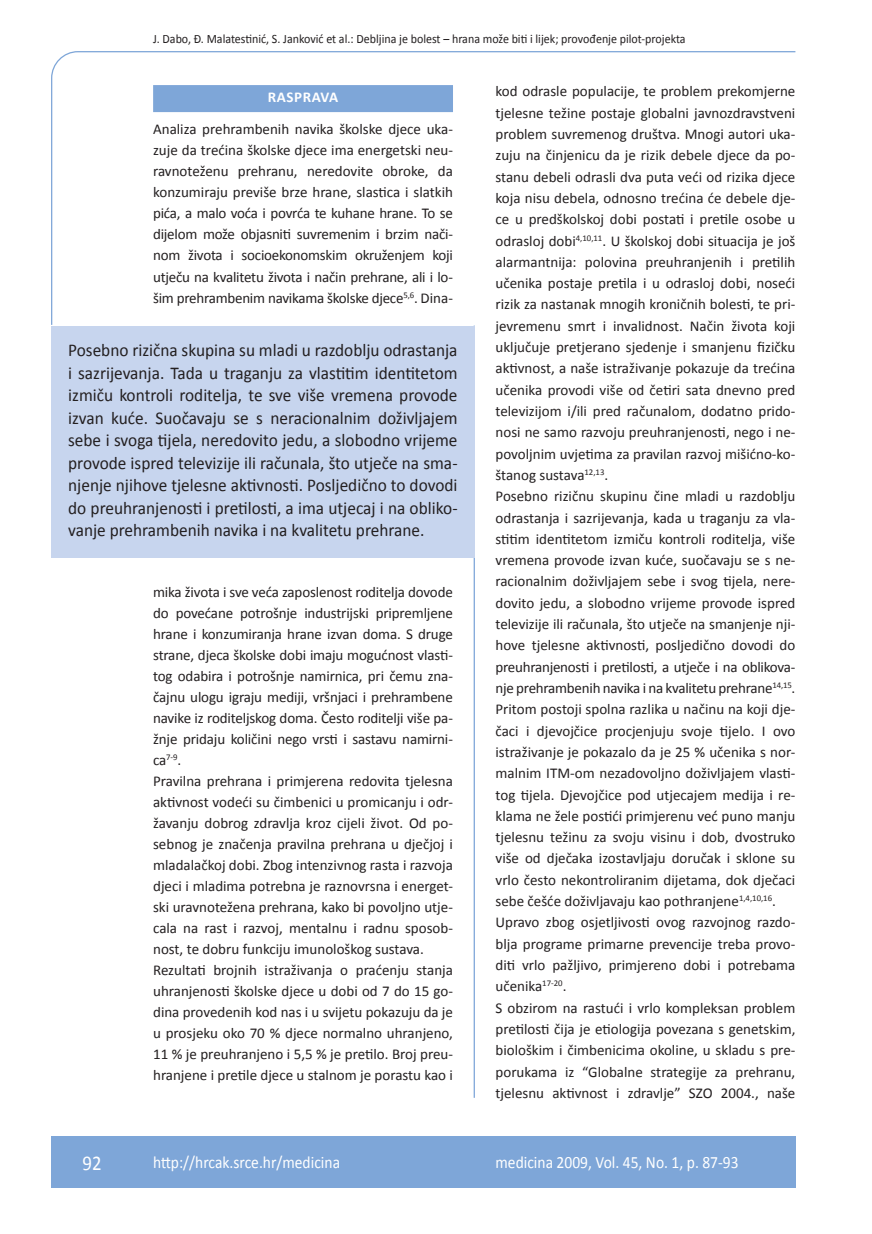
<style>
.page{position:relative;width:872px;height:1234px;background:#fff}
.page>*{position:absolute;margin:0;border:0;box-sizing:border-box;transform-origin:0 0}
.t1{font:21px "Calibri";color:#fff;scale:.9 1}
.anterfile{font:18px/22.5px "Calibri";color:#231f20;text-align:justify;scale:.96 1}
.t2{font:17.25px "Calibri";color:#fff;scale:.9 1}
.osnovni_tekst{font:15px/21.3px "Calibri";color:#231f20;text-align:justify}
.naslov_ruler{font:700 15px "Calibri";letter-spacing:.04em;color:#fff}
.glava{font:12.75px "Calibri";color:#231f20;scale:.94 1}
</style>
<div class="page">
<svg style="left:51px;top:51px;width:745px;height:274px"></svg>
<hr style="left:473px;top:325px;width:2px;height:772px;background:#7ea6d8">
<div style="left:51px;top:1135px;width:744px;height:51px;background:#7ea6d8"></div>
<div style="left:153px;top:85px;width:300px;height:27px;background:#7ea6d8"></div>
<div style="left:51px;top:325px;width:424px;height:232px;background:#c7d5ee"></div>
<p class="glava" style="left:153px;top:30px;width:568px">J. Dabo, Đ. Malatestinić, S. Janković et al.: Debljina je bolest – hrana može biti i lijek; provođenje pilot-projekta</p>
<p class="naslov_ruler" style="left:268px;top:88px;width:72px">RASPRAVA</p>
<p class="osnovni_tekst" style="left:153px;top:118px;width:301px">Analiza prehrambenih navika školske djece uka&shy;zuje da trećina školske djece ima energetski neu&shy;ravnoteženu prehranu, neredovite obroke, da konzumiraju previše brze hrane, slastica i slatkih pića, a malo voća i povrća te kuhane hrane. To se dijelom može objasniti suvremenim i brzim nači&shy;nom života i socioekonomskim okruženjem koji utječu na kvalitetu života i način prehrane, ali i lo&shy;šim prehrambenim navikama školske djece<sup>5,6</sup>. Dina-</p>
<p class="anterfile" style="left:68px;top:338px;width:407px">Posebno rizična skupina su mladi u razdoblju odrastanja i sazrijevanja. Tada u traganju za vlastitim identitetom izmiču kontroli roditelja, te sve više vremena provode izvan kuće. Suočavaju se s neracionalnim doživljajem sebe i svoga tijela, neredovito jedu, a slobodno vrijeme provode ispred televizije ili računala, što utječe na sma&shy;njenje njihove tjelesne aktivnosti. Posljedično to dovodi do preuhranjenosti i pretilosti, a ima utjecaj i na obliko&shy;vanje prehrambenih navika i na kvalitetu prehrane.</p>
<p class="osnovni_tekst" style="left:153px;top:580px;width:301px">mika života i sve veća zaposlenost roditelja dovode do povećane potrošnje industrijski pripremljene hrane i konzumiranja hrane izvan doma. S druge strane, djeca školske dobi imaju mogućnost vlasti&shy;tog odabira i potrošnje namirnica, pri čemu zna&shy;čajnu ulogu igraju mediji, vršnjaci i prehrambene navike iz roditeljskog doma. Često roditelji više pa&shy;žnje pridaju količini nego vrsti i sastavu namirni&shy;ca<sup>7-9</sup>.</p>
<p class="osnovni_tekst" style="left:153px;top:769px;width:301px">Pravilna prehrana i primjerena redovita tjelesna aktivnost vodeći su čimbenici u promicanju i odr&shy;žavanju dobrog zdravlja kroz cijeli život. Od po&shy;sebnog je značenja pravilna prehrana u dječjoj i mladalačkoj dobi. Zbog intenzivnog rasta i razvoja djeci i mladima potrebna je raznovrsna i energet&shy;ski uravnotežena prehrana, kako bi povoljno utje&shy;cala na rast i razvoj, mentalnu i radnu sposob&shy;nost, te dobru funkciju imunološkog sustava.</p>
<p class="osnovni_tekst" style="left:153px;top:958px;width:301px">Rezultati brojnih istraživanja o praćenju stanja uhranjenosti školske djece u dobi od 7 do 15 go&shy;dina provedenih kod nas i u svijetu pokazuju da je u prosjeku oko 70 % djece normalno uhranjeno, 11 % je preuhranjeno i 5,5 % je pretilo. Broj preu&shy;hranjene i pretile djece u stalnom je porastu kao i</p>
<p class="osnovni_tekst" style="left:495px;top:80px;width:301px">kod odrasle populacije, te problem prekomjerne tjelesne težine postaje globalni javnozdravstveni problem suvremenog društva. Mnogi autori uka&shy;zuju na činjenicu da je rizik debele djece da po&shy;stanu debeli odrasli dva puta veći od rizika djece koja nisu debela, odnosno trećina će debele dje&shy;ce u predškolskoj dobi postati i pretile osobe u odrasloj dobi<sup>4,10,11</sup>. U školskoj dobi situacija je još alarmantnija: polovina preuhranjenih i pretilih učenika postaje pretila i u odrasloj dobi, noseći rizik za nastanak mnogih kroničnih bolesti, te pri&shy;jevremenu smrt i invalidnost. Način života koji uključuje pretjerano sjedenje i smanjenu fizičku aktivnost, a naše istraživanje pokazuje da trećina učenika provodi više od četiri sata dnevno pred televizijom i/ili pred računalom, dodatno prido&shy;nosi ne samo razvoju preuhranjenosti, nego i ne&shy;povoljnim uvjetima za pravilan razvoj mišićno-ko&shy;štanog sustava<sup>12,13</sup>.</p>
<p class="osnovni_tekst" style="left:495px;top:484px;width:301px">Posebno rizičnu skupinu čine mladi u razdoblju odrastanja i sazrijevanja, kada u traganju za vla&shy;stitim identitetom izmiču kontroli roditelja, više vremena provode izvan kuće, suočavaju se s ne&shy;racionalnim doživljajem sebe i svog tijela, nere&shy;dovito jedu, a slobodno vrijeme provode ispred televizije ili računala, što utječe na smanjenje nji&shy;hove tjelesne aktivnosti, posljedično dovodi do preuhranjenosti i pretilosti, a utječe i na oblikova&shy;nje prehrambenih navika i na kvalitetu prehrane<sup>14,15</sup>.<br>Pritom postoji spolna razlika u načinu na koji dje&shy;čaci i djevojčice procjenjuju svoje tijelo. I ovo istraživanje je pokazalo da je 25 % učenika s nor&shy;malnim ITM-om nezadovoljno doživljajem vlasti&shy;tog tijela. Djevojčice pod utjecajem medija i re&shy;klama ne žele postići primjerenu već puno manju tjelesnu težinu za svoju visinu i dob, dvostruko više od dječaka izostavljaju doručak i sklone su vrlo često nekontroliranim dijetama, dok dječaci sebe češće doživljavaju kao pothranjene<sup>1,4,10,16</sup>.</p>
<p class="osnovni_tekst" style="left:495px;top:910px;width:301px">Upravo zbog osjetljivosti ovog razvojnog razdo&shy;blja programe primarne prevencije treba provo&shy;diti vrlo pažljivo, primjereno dobi i potrebama učenika<sup>17-20</sup>.</p>
<p class="osnovni_tekst" style="left:495px;top:996px;width:301px">S obzirom na rastući i vrlo kompleksan problem pretilosti čija je etiologija povezana s genetskim, biološkim i čimbenicima okoline, u skladu s pre&shy;porukama iz “Globalne strategije za prehranu, tjelesnu aktivnost i zdravlje” SZO 2004., naše</p>
<p class="t1" style="left:82px;top:1149px;width:23px">92</p>
<p class="t2" style="left:153px;top:1150px;width:209px">http://hrcak.srce.hr/medicina</p>
<p class="t2" style="left:495px;top:1151px;width:272px">medicina 2009, Vol. 45, No. 1, p. 87-93</p>
</div>
